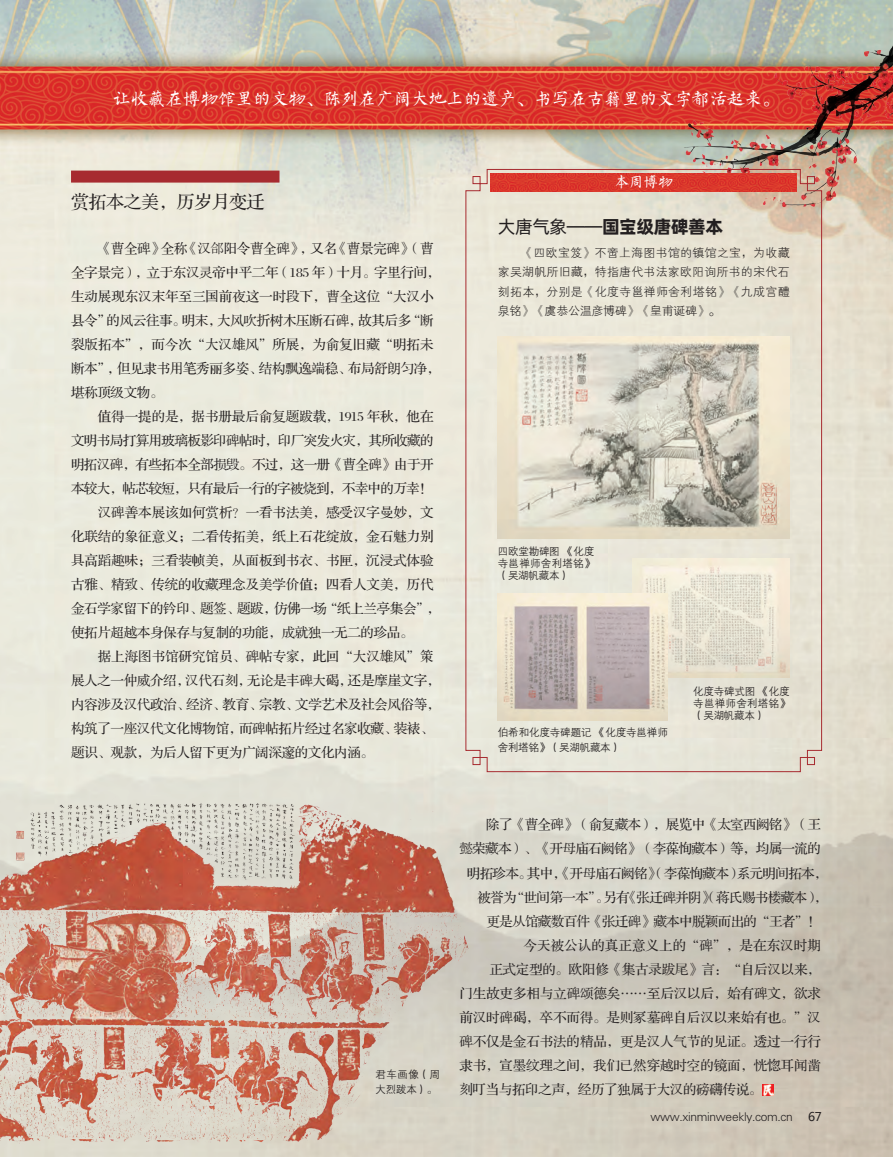
<style>
.page{position:relative;width:893px;height:1157px;background:#fff}
.page>*{position:absolute;margin:0;border:0;box-sizing:border-box;transform-origin:0 0}
.t1{font:18px "FZSXSLKJW GB1 0";letter-spacing:-.025em;color:#fff}
.t2{font:18px "Alibaba Pu Hui Ti 2 105 Heavy";letter-spacing:-.025em;color:#231f20}
.t3{font:18px "FZS3 K GBK1 0";letter-spacing:-.025em;color:#231f20}
.t4{font:15px "FZSXSLKJW GB1 0";color:#fff}
.t5{font:13.5px "FZS3 JW GB1 0";letter-spacing:-.025em;color:#231f20}
.t6{font:13.5px "FZS3 JW GB1 0";letter-spacing:-.045em;color:#231f20}
.t7{font:13.5px "FZS3 JW GB1 0";letter-spacing:-.005em;color:#231f20}
.t8{font:13.5px "FZS3 JW GB1 0";color:#231f20}
.t9{font:13.5px "FZS3 JW GB1 0";letter-spacing:.005em;color:#231f20}
.t10{font:12px/19.5px "FZXH1 JW GB1 0";letter-spacing:.015em;color:#231f20;text-align:justify}
.t11{font:12px "FZXH1 JW GB1 0";letter-spacing:-.025em;color:#231f20}
.t12{font:12px "Microsoft Ya Hei";color:#231f20}
.t13{font:10.5px/12px "FZZDXJW GB1 0";letter-spacing:-.015em;color:#231f20;text-align:justify}
.t14{font:10.5px/15px "FZZDXJW GB1 0";letter-spacing:.005em;color:#231f20}
.s1{font-family:"Sim Sun"}
.s2{font-family:"Alibaba Pu Hui Ti 2 55 Regular"}
.s3{font-family:"FZZDXJW GB1 0"}
</style>
<div class="page">
<img style="left:0;top:0;width:893px;height:1157px">
<img style="left:680px;top:39px;width:213px;height:230px">
<div style="left:71px;top:171px;width:208px;height:12px;background:#a72b30"></div>
<svg style="left:762px;top:1084px;width:11px;height:11px"></svg>
<img style="left:0;top:796px;width:485px;height:351px">
<svg style="left:465px;top:169px;width:357px;height:603px;background:#ddd7c9"></svg>
<img style="left:491px;top:173px;width:305px;height:18px">
<h1 class="t1" style="left:113px;top:89px;width:669px">让收藏在博物馆里的文物、陈列在广阔大地上的遗产、书写在古籍里的文字都活起来。</h1>
<p class="t3" style="left:71px;top:193px;width:195px">赏拓本之美，历岁月变迁</p>
<p class="t5" style="left:98px;top:241px;width:337px">《曹全碑》全称《汉<span class="s1">郃</span>阳令曹全碑》，又名《曹景完碑》（曹</p>
<p class="t5" style="left:71px;top:265px;width:371px">全字景完），立于东汉灵帝中平二年（185 年）十月。字里行间，</p>
<p class="t7" style="left:71px;top:289px;width:364px">生动展现东汉末年至三国前夜这一时段下，曹全这位“大汉小</p>
<p class="t5" style="left:71px;top:313px;width:364px">县令”的风云往事。明末，大风吹折树木压断石碑，故其后多“断</p>
<p class="t8" style="left:71px;top:337px;width:364px">裂版拓本”，而今次“大汉雄风”所展，为俞复旧藏“明拓未</p>
<p class="t5" style="left:71px;top:361px;width:371px">断本”，但见隶书用笔秀丽多姿、结构飘逸端稳、布局舒朗匀净，</p>
<p class="t5" style="left:71px;top:385px;width:94px">堪称顶级文物。</p>
<p class="t8" style="left:98px;top:409px;width:337px">值得一提的是，据书册最后俞复题跋载，1915 年秋，他在</p>
<p class="t5" style="left:71px;top:433px;width:364px">文明书局打算用玻璃板影印碑帖时，印厂突发火灾，其所收藏的</p>
<p class="t5" style="left:71px;top:457px;width:364px">明拓汉碑，有些拓本全部损毁。不过，这一册《曹全碑》由于开</p>
<p class="t6" style="left:71px;top:481px;width:363px">本较大，帖芯较短，只有最后一行的字被烧到，不幸中的万幸！</p>
<p class="t8" style="left:98px;top:505px;width:337px">汉碑善本展该如何赏析？一看书法美，感受汉字曼妙，文</p>
<p class="t7" style="left:71px;top:529px;width:364px">化联结的象征意义；二看传拓美，纸上石花绽放，金石魅力别</p>
<p class="t8" style="left:71px;top:553px;width:364px">具高蹈趣味；三看装帧美，从面板到书衣、书匣，沉浸式体验</p>
<p class="t8" style="left:71px;top:577px;width:364px">古雅、精致、传统的收藏理念及美学价值；四看人文美，历代</p>
<p class="t5" style="left:71px;top:601px;width:371px">金石学家留下的钤印、题签、题跋，仿佛一场“纸上兰亭集会”，</p>
<p class="t5" style="left:71px;top:625px;width:344px">使拓片超越本身保存与复制的功能，成就独一无二的珍品。</p>
<p class="t8" style="left:98px;top:649px;width:337px">据上海图书馆研究馆员、碑帖专家，此回“大汉雄风”策</p>
<p class="t5" style="left:71px;top:673px;width:371px">展人之一仲威介绍，汉代石刻，无论是丰碑大碣，还是摩崖文字，</p>
<p class="t5" style="left:71px;top:697px;width:371px">内容涉及汉代政治、经济、教育、宗教、文学艺术及社会风俗等，</p>
<p class="t5" style="left:71px;top:721px;width:364px">构筑了一座汉代文化博物馆，而碑帖拓片经过名家收藏、装裱、</p>
<p class="t5" style="left:71px;top:745px;width:305px">题识、观款，为后人留下更为广阔深邃的文化内涵。</p>
<p class="t4" style="left:614px;top:174px;width:60px">本周博物</p>
<p class="t2" style="left:498px;top:212px;width:227px"><span class="s2">大唐气象</span><span class="s3">——</span>国宝级唐碑善本</p>
<p class="t10" style="left:498px;top:243px;width:293px">　　《四欧宝笈》不啻上海图书馆的镇馆之宝，为收藏家吴湖帆所旧藏，特指唐代书法家欧阳询所书的宋代石刻拓本，分别是《化度寺邕禅师舍利塔铭》《九成宫醴泉铭》《虞恭公温彦博碑》《皇甫诞碑》。</p>
<p class="t13" style="left:498px;top:545px;width:98px">四欧堂勘碑图 《化度寺邕禅师舍利塔铭》（吴湖帆藏本）</p>
<p class="t13" style="left:498px;top:725px;width:172px;line-height:15px">伯希和化度寺碑题记 《化度寺邕禅师舍利塔铭》（吴湖帆藏本）</p>
<p class="t13" style="left:693px;top:685px;width:98px">化度寺碑式图 《化度寺邕禅师舍利塔铭》（吴湖帆藏本）</p>
<p class="t14" style="left:376px;top:1067px;width:66px">君车画像（周大烈跋本）。</p>
<p class="t6" style="left:486px;top:818px;width:336px">除了《曹全碑》（俞复藏本），展览中《太室西阙铭》（王</p>
<p class="t6" style="left:459px;top:842px;width:363px">懿荣藏本）、《开母庙石阙铭》（李葆恂藏本）等，均属一流的</p>
<p class="t6" style="left:467px;top:866px;width:362px">明拓珍本。其中，《开母庙石阙铭》（李葆恂藏本）系元明间拓本，</p>
<p class="t6" style="left:477px;top:890px;width:352px">被誉为“世间第一本”。另有《张迁碑并阴》（蒋氏赐书楼藏本），</p>
<p class="t6" style="left:486px;top:914px;width:336px">更是从馆藏数百件《张迁碑》藏本中脱颖而出的“王者”！</p>
<p class="t9" style="left:524px;top:938px;width:299px">今天被公认的真正意义上的“碑”，是在东汉时期</p>
<p class="t5" style="left:489px;top:962px;width:333px">正式定型的。欧阳修《集古录跋尾》言：“自后汉以来，</p>
<p class="t7" style="left:459px;top:986px;width:363px">门生故吏多相与立碑颂德矣……至后汉以后，始有碑文，欲求</p>
<p class="t7" style="left:459px;top:1010px;width:363px">前汉时碑碣，卒不而得。是则冢墓碑自后汉以来始有也。”汉</p>
<p class="t7" style="left:459px;top:1034px;width:363px">碑不仅是金石书法的精品，更是汉人气节的见证。透过一行行</p>
<p class="t7" style="left:459px;top:1058px;width:363px">隶书，宣墨纹理之间，我们已然穿越时空的镜面，恍惚耳闻凿</p>
<p class="t5" style="left:459px;top:1082px;width:305px">刻叮当与拓印之声，经历了独属于大汉的磅礴传说。</p>
<p class="t11" style="left:650px;top:1109px;width:144px">www.xinminweekly.com.cn</p>
<p class="t12" style="left:808px;top:1108px;width:15px">67</p>
</div>
